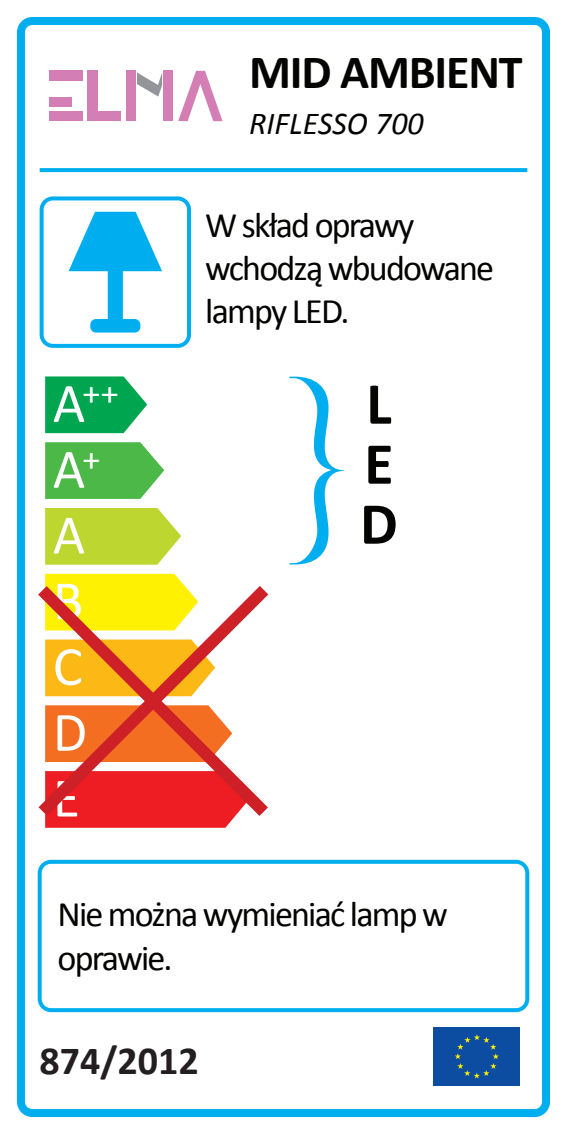
<style>
.page{position:relative;width:567px;height:1134px;background:#fff}
.page>*{position:absolute;margin:0;border:0;box-sizing:border-box;transform-origin:0 0}
.t1{font:700 60px/60px "Calibri";color:#040503;text-align:justify}
.t2{font:56px/65.6px "Calibri";color:#fff}
.t3{font:700 48px "Calibri";letter-spacing:-.025em;color:#040503}
.t4{font:700 40px "Calibri";color:#231f20}
.t5{font:36px/43.2px "Calibri";letter-spacing:-.05em;color:#040503}
.t6{font:36px "Calibri";color:#fff}
.t7{font:italic 32px "Calibri";color:#040503}
.s1{font-size:56px}
</style>
<div class="page">
<div style="left:17px;top:17px;width:533px;height:1100px;border:8px solid #00aeef;border-radius:11px"></div>
<div style="left:433px;top:1027px;width:87px;height:59px;background:#0d4da1"></div>
<svg style="left:455px;top:1034px;width:44px;height:44px"></svg>
<svg style="left:40px;top:168px;width:487px;height:4px;background:#06afef"></svg>
<div style="left:40px;top:196px;width:151px;height:152px;border:4px solid #00aeef;border-radius:11px"></div>
<div style="left:90px;top:319px;width:50px;height:14px;background:#00aeef;border-radius:6px"></div>
<svg style="left:69px;top:212px;width:93px;height:113px"></svg>
<svg style="left:45px;top:376px;width:102px;height:57px;background:#1faf64"></svg>
<svg style="left:45px;top:442px;width:119px;height:57px;background:#5ebf5b"></svg>
<svg style="left:45px;top:508px;width:136px;height:57px;background:#c3d943"></svg>
<svg style="left:289px;top:377px;width:55px;height:187px"></svg>
<svg style="left:38px;top:573px;width:231px;height:255px"></svg>
<div style="left:49px;top:70px;width:34px;height:11px;background:#d37fb5"></div>
<div style="left:49px;top:97px;width:23px;height:9px;background:#d37fb5"></div>
<div style="left:49px;top:111px;width:34px;height:10px;background:#d37fb5"></div>
<div style="left:87px;top:70px;width:11px;height:51px;background:#d37fb5"></div>
<div style="left:98px;top:111px;width:23px;height:10px;background:#d37fb5"></div>
<div style="left:126px;top:71px;width:10px;height:50px;background:#d37fb5"></div>
<div style="left:163px;top:71px;width:10px;height:50px;background:#d37fb5"></div>
<svg style="left:178px;top:71px;width:45px;height:50px"></svg>
<svg style="left:137px;top:72px;width:25px;height:25px"></svg>
<div style="left:38px;top:860px;width:491px;height:152px;border:4px solid #00aeef;border-radius:11px"></div>
<h3 class="t3" style="left:249px;top:42px;width:275px">MID AMBIENT</h3>
<p class="t7" style="left:249px;top:102px;width:176px">RIFLESSO 700</p>
<p class="t6" style="left:53px;top:370px;width:67px"><span class="s1">A</span>++</p>
<h2 class="t2" style="left:53px;top:436px;width:49px">A<sup>+<br></sup>A<br>B<br>C<br>D<br>E</h2>
<p class="t5" style="left:205px;top:203px;width:290px">W skład oprawy wchodzą wbudowane lampy LED.</p>
<h1 class="t1" style="left:360px;top:374px;width:38px">L E D</h1>
<p class="t5" style="left:58px;top:893px;width:392px">Nie można wymieniać lamp w oprawie.</p>
<p class="t4" style="left:40px;top:1035px;width:161px">874/2012</p>
</div>
